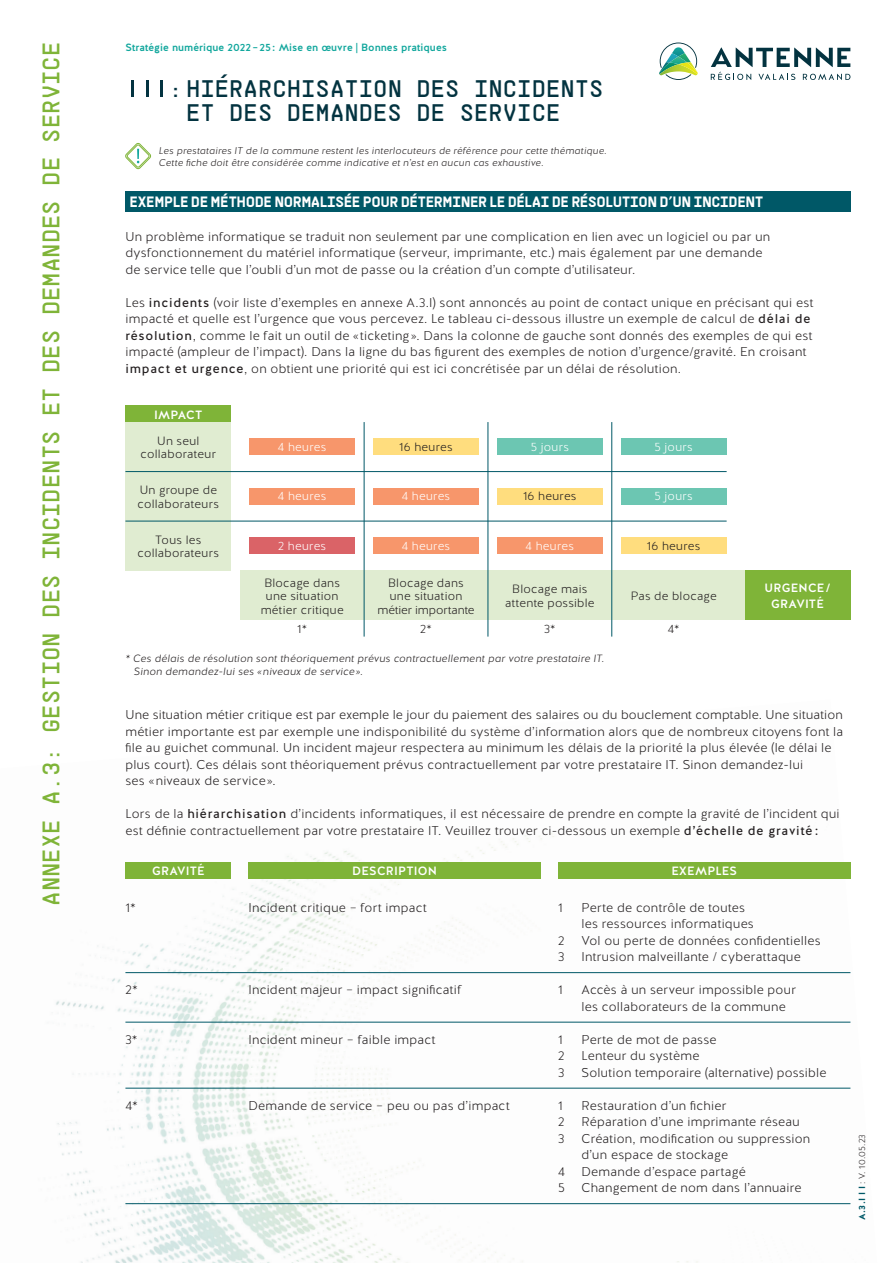
<style>
.page{position:relative;width:893px;height:1263px;background:#fff}
.page>*{position:absolute;margin:0;border:0;box-sizing:border-box;transform-origin:0 0}
.t1{font:24px/24px "PP Supply Mono";color:#033340}
.t2{font:24px "PP Supply Mono";color:#7fb438}
.t3{font:700 15px "PP Supply Sans";letter-spacing:.02em;color:#fff}
.t4{font:300 12.75px/16.5px "Halis GR";letter-spacing:.02em;color:#231f20}
.t5{font:300 12px/13.5px "Halis GR";letter-spacing:.02em;color:#231f20;text-align:center}
.t6{font:300 12px "Halis GR";letter-spacing:.025em;color:#fff}
.t7{font:500 12px/16.5px "Halis GR";letter-spacing:.015em;color:#fff;text-align:center}
.t8{font:italic 300 10.5px/13.5px "Halis GR";letter-spacing:.025em;color:#231f20}
.t9{font:500 10.5px "Halis GR";color:#12a79d}
.t10{font:italic 300 9.75px/12px "Halis GR";letter-spacing:.025em;color:#231f20}
.t11{font:300 9px "Halis GR";color:#231f20}
.s1{color:#fff}
.s2{font-weight:400}
.s3{font-weight:700;color:#005867}
</style>
<div class="page">
<img style="left:56px;top:854px;width:262px;height:216px">
<img style="left:318px;top:830px;width:358px;height:240px">
<img style="left:676px;top:862px;width:175px;height:343px">
<img style="left:57px;top:1070px;width:663px;height:193px">
<img style="left:257px;top:1224px;width:463px;height:39px">
<div style="left:125px;top:406px;width:106px;height:165px;background:#e0ecd1"></div>
<div style="left:241px;top:571px;width:504px;height:49px;background:#e0ecd1"></div>
<div style="left:125px;top:191px;width:725px;height:21px;background:#005867"></div>
<svg style="left:711px;top:47px;width:139px;height:33px"></svg>
<svg style="left:659px;top:43px;width:39px;height:37px"></svg>
<hr style="left:131px;top:80px;width:3px;height:17px;background:#033340">
<hr style="left:146px;top:80px;width:3px;height:17px;background:#033340">
<svg style="left:161px;top:80px;width:2px;height:17px"></svg>
<div style="left:125px;top:406px;width:106px;height:16px;background:#7fb438"></div>
<div style="left:125px;top:862px;width:106px;height:17px;background:#7fb438"></div>
<div style="left:249px;top:862px;width:292px;height:17px;background:#7fb438"></div>
<div style="left:558px;top:862px;width:292px;height:17px;background:#7fb438"></div>
<div style="left:249px;top:439px;width:106px;height:16px;background:#f7966b"></div>
<div style="left:373px;top:439px;width:106px;height:16px;background:#ffdd7e"></div>
<div style="left:497px;top:439px;width:106px;height:16px;background:#6cc6b2"></div>
<div style="left:621px;top:439px;width:106px;height:16px;background:#6cc6b2"></div>
<div style="left:249px;top:488px;width:106px;height:17px;background:#f7966b"></div>
<div style="left:373px;top:488px;width:106px;height:17px;background:#f7966b"></div>
<div style="left:497px;top:488px;width:106px;height:17px;background:#ffdd7e"></div>
<div style="left:621px;top:488px;width:106px;height:17px;background:#6cc6b2"></div>
<div style="left:249px;top:538px;width:106px;height:16px;background:#da6367"></div>
<div style="left:373px;top:538px;width:106px;height:16px;background:#f7966b"></div>
<div style="left:497px;top:538px;width:106px;height:16px;background:#f7966b"></div>
<div style="left:621px;top:538px;width:106px;height:16px;background:#ffdd7e"></div>
<div style="left:745px;top:571px;width:105px;height:49px;background:#7fb438"></div>
<hr style="left:125px;top:471px;width:602px;height:1px;background:#005867">
<hr style="left:125px;top:521px;width:602px;height:1px;background:#005867">
<hr style="left:364px;top:422px;width:1px;height:215px;background:#005867">
<hr style="left:488px;top:422px;width:1px;height:215px;background:#005867">
<hr style="left:611px;top:422px;width:1px;height:215px;background:#005867">
<hr style="left:125px;top:972px;width:725px;height:1px;background:#005867">
<hr style="left:125px;top:1022px;width:725px;height:1px;background:#005867">
<hr style="left:125px;top:1088px;width:725px;height:1px;background:#005867">
<hr style="left:125px;top:1203px;width:725px;height:1px;background:#005867">
<svg style="left:125px;top:143px;width:26px;height:27px"></svg>
<h1 class="t2" style="left:35px;top:906px;width:866px;rotate:-90deg">ANNEXE A.3: GESTION DES INCIDENTS ET DES DEMANDES DE SERVICE</h1>
<p class="t9" style="left:125px;top:41px;width:323px">Stratégie numérique 2022 – 25 : Mise en œuvre | Bonnes pratiques</p>
<h1 class="t1" style="left:186px;top:76px;width:419px;text-indent:-61px"><span class="s1">III</span>: HIÉRARCHISATION DES INCIDENTS<br>ET DES DEMANDES DE SERVICE</h1>
<p class="t10" style="left:159px;top:145px;width:449px">Les prestataires IT de la commune restent les interlocuteurs de référence pour cette thématique.<br>Cette fiche doit être considérée comme indicative et n’est en aucun cas exhaustive.</p>
<p class="t3" style="left:130px;top:192px;width:635px">EXEMPLE DE MÉTHODE NORMALISÉE POUR DÉTERMINER LE DÉLAI DE RÉSOLUTION D’UN INCIDENT</p>
<p class="t4" style="left:125px;top:228px;width:646px">Un problème informatique se traduit non seulement par une complication en lien avec un logiciel ou par un dysfonctionnement du matériel informatique (serveur, imprimante, etc.) mais également par une demande de service telle que l’oubli d’un mot de passe ou la création d’un compte d’utilisateur.</p>
<p class="t4" style="left:125px;top:294px;width:689px">Les <span class="s2">incidents</span> (voir liste d’exemples en annexe A.3.I) sont annoncés au point de contact unique en précisant qui est impacté et quelle est l’urgence que vous percevez. Le tableau ci-dessous illustre un exemple de calcul de <span class="s2">délai de résolution</span>, comme le fait un outil de « ticketing ». Dans la colonne de gauche sont donnés des exemples de qui est impacté (ampleur de l’impact). Dans la ligne du bas figurent des exemples de notion d’urgence/gravité. En croisant <span class="s2">impact et urgence</span>, on obtient une priorité qui est ici concrétisée par un délai de résolution.</p>
<p class="t7" style="left:154px;top:406px;width:50px">IMPACT</p>
<p class="t5" style="left:141px;top:434px;width:77px">Un seul collaborateur</p>
<p class="t6" style="left:278px;top:439px;width:50px">4 heures</p>
<p class="t5" style="left:399px;top:440px;width:55px">16 heures</p>
<p class="t6" style="left:531px;top:439px;width:40px">5 jours</p>
<p class="t6" style="left:654px;top:439px;width:40px">5 jours</p>
<p class="t6" style="left:278px;top:489px;width:50px">4 heures</p>
<p class="t6" style="left:402px;top:489px;width:50px">4 heures</p>
<p class="t5" style="left:523px;top:490px;width:55px">16 heures</p>
<p class="t6" style="left:654px;top:489px;width:40px">5 jours</p>
<p class="t6" style="left:278px;top:538px;width:50px">2 heures</p>
<p class="t6" style="left:402px;top:538px;width:50px">4 heures</p>
<p class="t6" style="left:526px;top:538px;width:50px">4 heures</p>
<p class="t5" style="left:647px;top:539px;width:55px">16 heures</p>
<p class="t5" style="left:261px;top:576px;width:85px">Blocage dans une situation métier critique</p>
<p class="t5" style="left:297px;top:623px;width:11px">1*</p>
<p class="t5" style="left:420px;top:623px;width:13px">2*</p>
<p class="t5" style="left:544px;top:623px;width:13px">3*</p>
<p class="t5" style="left:668px;top:623px;width:13px">4*</p>
<p class="t5" style="left:138px;top:484px;width:83px;text-align:left">Un groupe de collaborateurs</p>
<p class="t5" style="left:138px;top:533px;width:83px">Tous les collaborateurs</p>
<p class="t5" style="left:377px;top:576px;width:99px">Blocage dans une situation métier importante</p>
<p class="t5" style="left:505px;top:583px;width:91px">Blocage mais attente possible</p>
<p class="t5" style="left:631px;top:590px;width:88px">Pas de blocage</p>
<p class="t7" style="left:764px;top:580px;width:68px">URGENCE /<br>GRAVITÉ</p>
<p class="t8" style="left:134px;top:651px;width:472px;text-indent:-9px">* Ces délais de résolution sont théoriquement prévus contractuellement par votre prestataire IT.<br>Sinon demandez-lui ses « niveaux de service ».</p>
<p class="t4" style="left:125px;top:707px;width:719px">Une situation métier critique est par exemple le jour du paiement des salaires ou du bouclement comptable. Une situation métier importante est par exemple une indisponibilité du système d’information alors que de nombreux citoyens font la file au guichet communal. Un incident majeur respectera au minimum les délais de la priorité la plus élevée (le délai le plus court). Ces délais sont théoriquement prévus contractuellement par votre prestataire IT. Sinon demandez-lui<br>ses « niveaux de service ».</p>
<p class="t4" style="left:125px;top:806px;width:716px">Lors de la <span class="s2">hiérarchisation</span> d’incidents informatiques, il est nécessaire de prendre en compte la gravité de l’incident qui est définie contractuellement par votre prestataire IT. Veuillez trouver ci-dessous un exemple <span class="s2">d’échelle de gravité :</span></p>
<p class="t7" style="left:152px;top:863px;width:54px">GRAVITÉ</p>
<p class="t7" style="left:352px;top:863px;width:86px">DESCRIPTION</p>
<p class="t7" style="left:671px;top:863px;width:67px">EXEMPLES</p>
<p class="t4" style="left:125px;top:899px;width:12px">1*</p>
<p class="t4" style="left:125px;top:982px;width:14px">2*</p>
<p class="t4" style="left:125px;top:1031px;width:14px">3*</p>
<p class="t4" style="left:125px;top:1097px;width:14px">4*</p>
<p class="t4" style="left:249px;top:899px;width:180px">Incident critique – fort impact</p>
<p class="t4" style="left:249px;top:982px;width:215px">Incident majeur – impact significatif</p>
<p class="t4" style="left:249px;top:1031px;width:189px">Incident mineur – faible impact</p>
<p class="t4" style="left:249px;top:1097px;width:263px">Demande de service – peu ou pas d’impact</p>
<p class="t4" style="left:558px;top:899px;width:6px">1</p>
<p class="t4" style="left:581px;top:899px;width:174px">Perte de contrôle de toutes les ressources informatiques</p>
<p class="t4" style="left:558px;top:932px;width:8px">2</p>
<p class="t4" style="left:581px;top:932px;width:241px">Vol ou perte de données confidentielles</p>
<p class="t4" style="left:558px;top:949px;width:8px">3</p>
<p class="t4" style="left:581px;top:949px;width:221px">Intrusion malveillante / cyberattaque</p>
<p class="t4" style="left:558px;top:982px;width:6px">1</p>
<p class="t4" style="left:581px;top:982px;width:216px">Accès à un serveur impossible pour les collaborateurs de la commune</p>
<p class="t4" style="left:558px;top:1031px;width:6px">1</p>
<p class="t4" style="left:581px;top:1031px;width:137px">Perte de mot de passe</p>
<p class="t4" style="left:558px;top:1048px;width:8px">2</p>
<p class="t4" style="left:581px;top:1048px;width:119px">Lenteur du système</p>
<p class="t4" style="left:558px;top:1064px;width:8px">3</p>
<p class="t4" style="left:581px;top:1064px;width:246px">Solution temporaire (alternative) possible</p>
<p class="t4" style="left:558px;top:1097px;width:6px">1</p>
<p class="t4" style="left:581px;top:1097px;width:146px">Restauration d’un fichier</p>
<p class="t4" style="left:558px;top:1114px;width:8px">2</p>
<p class="t4" style="left:581px;top:1114px;width:220px">Réparation d’une imprimante réseau</p>
<p class="t4" style="left:558px;top:1130px;width:8px">3</p>
<p class="t4" style="left:581px;top:1130px;width:230px">Création, modification ou suppression d’un espace de stockage</p>
<p class="t4" style="left:558px;top:1163px;width:8px">4</p>
<p class="t4" style="left:581px;top:1163px;width:166px">Demande d’espace partagé</p>
<p class="t4" style="left:558px;top:1180px;width:8px">5</p>
<p class="t4" style="left:581px;top:1180px;width:222px">Changement de nom dans l’annuaire</p>
<p class="t11" style="left:856px;top:1220px;width:88px;rotate:-90deg"><span class="s3">A.3.I I I</span> : V. 10.05.23</p>
</div>
